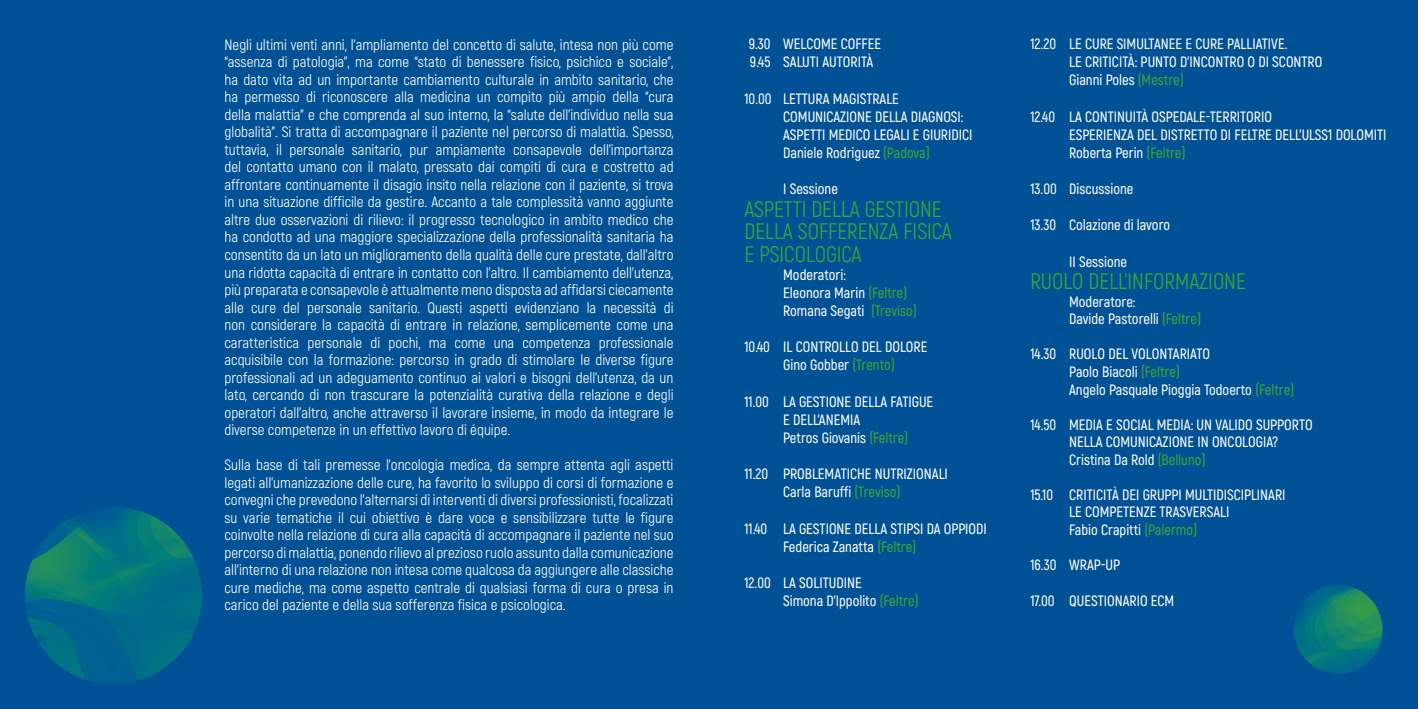
<style>
.page{position:relative;width:1418px;height:709px;background:#fff}
.page>*{position:absolute;margin:0;border:0;box-sizing:border-box;transform-origin:0 0}
.t1{font:22.5px/22.5px "Akrobat";color:#3fa535}
.t2{font:15px/17.5px "Akrobat";color:#fff;text-align:justify}
.t3{font:600 15px/18.1px "Akrobat";color:#fff}
.s1{color:#3fa535}
</style>
<div class="page">
<div style="left:0;top:0;width:1417px;height:709px;background:#005196"></div>
<img style="left:25px;top:507px;width:177px;height:177px;border-radius:89px">
<img style="left:1293px;top:585px;width:89px;height:88px;border-radius:44px">
<p class="t2" style="left:224px;top:36px;width:450px">Negli ultimi venti anni, l’ampliamento del concetto di salute, intesa non più come “assenza di patologia”, ma come “stato di benessere fisico, psichico e sociale”, ha dato vita ad un importante cambiamento culturale in ambito sanitario, che ha permesso di riconoscere alla medicina un compito più ampio della “cura della malattia” e che comprenda al suo interno, la “salute dell’individuo nella sua globalità”. Si tratta di accompagnare il paziente nel percorso di malattia. Spesso, tuttavia, il personale sanitario, pur ampiamente consapevole dell’importanza del contatto umano con il malato, pressato dai compiti di cura e costretto ad affrontare continuamente il disagio insito nella relazione con il paziente, si trova in una situazione difficile da gestire. Accanto a tale complessità vanno aggiunte altre due osservazioni di rilievo: il progresso tecnologico in ambito medico che ha condotto ad una maggiore specializzazione della professionalità sanitaria ha consentito da un lato un miglioramento della qualità delle cure prestate, dall’altro una ridotta capacità di entrare in contatto con l’altro. Il cambiamento dell’utenza, più preparata e consapevole è attualmente meno disposta ad affidarsi ciecamente alle cure del personale sanitario. Questi aspetti evidenziano la necessità di non considerare la capacità di entrare in relazione, semplicemente come una caratteristica personale di pochi, ma come una competenza professionale acquisibile con la formazione: percorso in grado di stimolare le diverse figure professionali ad un adeguamento continuo ai valori e bisogni dell’utenza, da un lato, cercando di non trascurare la potenzialità curativa della relazione e degli operatori dall’altro, anche attraverso il lavorare insieme, in modo da integrare le diverse competenze in un effettivo lavoro di équipe.</p>
<p class="t2" style="left:224px;top:456px;width:450px">Sulla base di tali premesse l’oncologia medica, da sempre attenta agli aspetti legati all’umanizzazione delle cure, ha favorito lo sviluppo di corsi di formazione e convegni che prevedono l’alternarsi di interventi di diversi professionisti, focalizzati su varie tematiche il cui obiettivo è dare voce e sensibilizzare tutte le figure coinvolte nella relazione di cura alla capacità di accompagnare il paziente nel suo percorso di malattia, ponendo rilievo al prezioso ruolo assunto dalla comunicazione all’interno di una relazione non intesa come qualcosa da aggiungere alle classiche cure mediche, ma come aspetto centrale di qualsiasi forma di cura o presa in carico del paziente e della sua sofferenza fisica e psicologica.</p>
<p class="t3" style="left:748px;top:35px;width:134px">9.30 WELCOME COFFEE<br>9.45 SALUTI AUTORITÀ</p>
<p class="t3" style="left:783px;top:89px;width:191px;text-indent:-39px">10.00 LETTURA MAGISTRALE<br>COMUNICAZIONE DELLA DIAGNOSI:<br>ASPETTI MEDICO LEGALI E GIURIDICI<br>Daniele Rodriguez <span class="s1">(Padova)</span></p>
<p class="t3" style="left:783px;top:180px;width:56px">I Sessione</p>
<h1 class="t1" style="left:744px;top:197px;width:209px">ASPETTI DELLA GESTIONE<br>DELLA SOFFERENZA FISICA<br>E PSICOLOGICA</h1>
<p class="t3" style="left:783px;top:265px;width:135px">Moderatori:<br>Eleonora Marin <span class="s1">(Feltre)<br></span>Romana Segati <span class="s1">(Treviso)</span></p>
<p class="t3" style="left:744px;top:338px;width:184px;text-align:center">10.40 IL CONTROLLO DEL DOLORE<br>Gino Gobber <span class="s1">(Trento)</span></p>
<p class="t3" style="left:783px;top:392px;width:152px;text-indent:-39px">11.00 LA GESTIONE DELLA FATIGUE<br>E DELL’ANEMIA<br>Petros Giovanis <span class="s1">(Feltre)</span></p>
<p class="t3" style="left:744px;top:465px;width:205px;text-align:center">11.20 PROBLEMATICHE NUTRIZIONALI<br>Carla Baruffi <span class="s1">(Treviso)</span></p>
<p class="t3" style="left:783px;top:519px;width:205px;text-indent:-39px">11.40 LA GESTIONE DELLA STIPSI DA OPPIODI<br>Federica Zanatta <span class="s1">(Feltre)</span></p>
<p class="t3" style="left:783px;top:573px;width:137px;text-indent:-39px">12.00 LA SOLITUDINE<br>Simona D’Ippolito <span class="s1">(Feltre)</span></p>
<p class="t3" style="left:1069px;top:35px;width:255px;text-indent:-39px">12.20 LE CURE SIMULTANEE E CURE PALLIATIVE.<br>LE CRITICITÀ: PUNTO D’INCONTRO O DI SCONTRO<br>Gianni Poles <span class="s1">(Mestre)</span></p>
<p class="t3" style="left:1069px;top:107px;width:319px;text-indent:-39px">12.40 LA CONTINUITÀ OSPEDALE-TERRITORIO<br>ESPERIENZA DEL DISTRETTO DI FELTRE DELL’ULSS1 DOLOMITI<br>Roberta Perin <span class="s1">(Feltre)</span></p>
<p class="t3" style="left:1030px;top:180px;width:104px">13.00 Discussione</p>
<p class="t3" style="left:1030px;top:216px;width:141px">13.30 Colazione di lavoro</p>
<p class="t3" style="left:1069px;top:252px;width:60px">II Sessione</p>
<h1 class="t1" style="left:1030px;top:270px;width:217px">RUOLO DELL’INFORMAZIONE</h1>
<p class="t3" style="left:1069px;top:293px;width:133px;line-height:17.5px">Moderatore:<br>Davide Pastorelli <span class="s1">(Feltre)</span></p>
<p class="t3" style="left:1069px;top:345px;width:227px;line-height:17.8px;text-indent:-39px">14.30 RUOLO DEL VOLONTARIATO<br>Paolo Biacoli <span class="s1">(Feltre)<br></span>Angelo Pasquale Pioggia Todoerto <span class="s1">(Feltre)</span></p>
<p class="t3" style="left:1069px;top:416px;width:245px;line-height:17.5px;text-indent:-39px">14.50 MEDIA E SOCIAL MEDIA: UN VALIDO SUPPORTO<br>NELLA COMUNICAZIONE IN ONCOLOGIA?<br>Cristina Da Rold <span class="s1">(Belluno)</span></p>
<p class="t3" style="left:1069px;top:486px;width:218px;line-height:17.5px;text-indent:-39px">15.10 CRITICITÀ DEI GRUPPI MULTIDISCIPLINARI<br>LE COMPETENZE TRASVERSALI<br>Fabio Crapitti <span class="s1">(Palermo)</span></p>
<p class="t3" style="left:1030px;top:555px;width:91px">16.30 WRAP-UP</p>
<p class="t3" style="left:1030px;top:591px;width:145px">17.00 QUESTIONARIO ECM</p>
</div>
